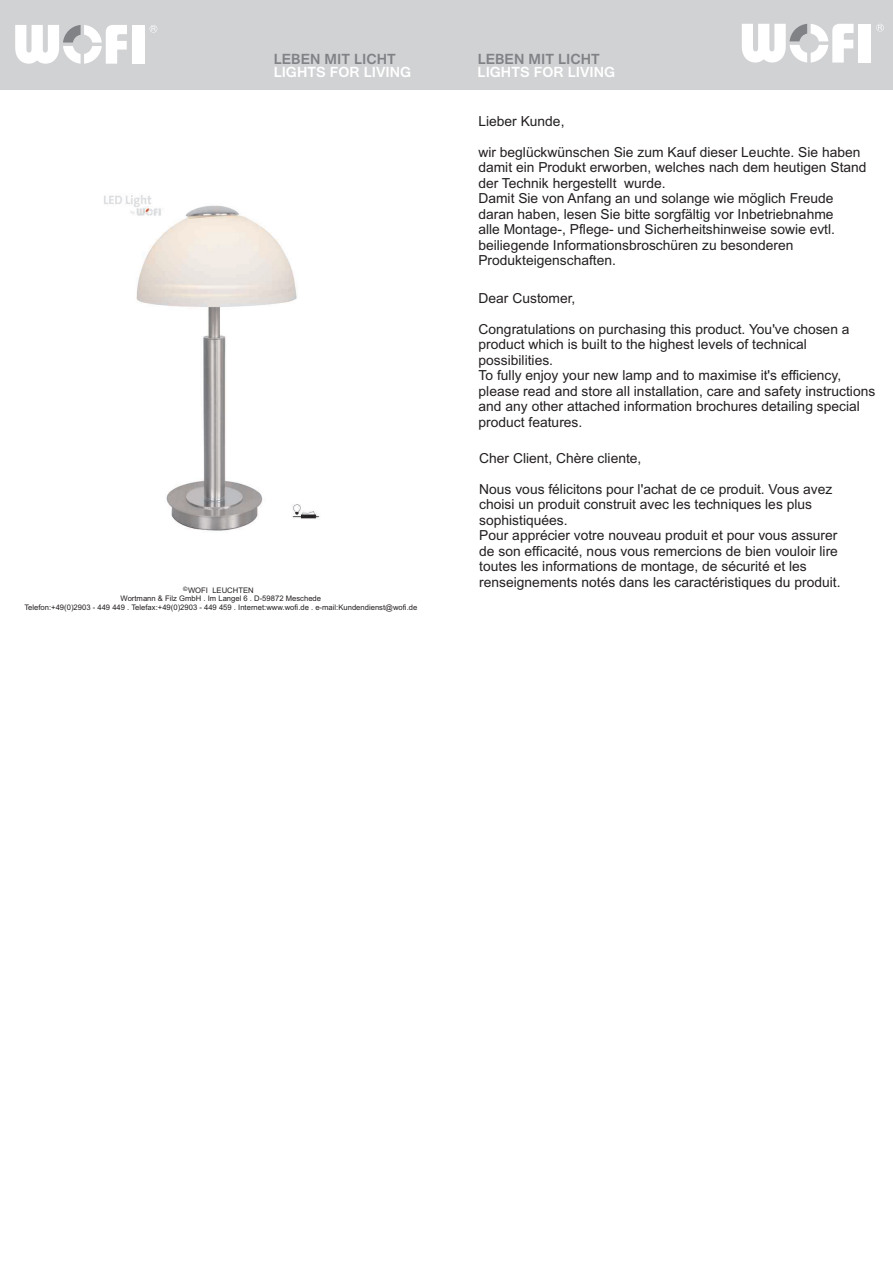
<style>
.page{position:relative;width:893px;height:1263px;background:#fff}
.page>*{position:absolute;margin:0;border:0;box-sizing:border-box;transform-origin:0 0}
.t1{font:700 15.3px "Gautami";color:#fff}
.t2{font:700 15.3px "Gautami";color:#808285}
.t3{font:13.8px/15.5px "Arial";color:#231f20}
.t4{font:7.65px/8.6px "Arial";color:#231f20;text-align:center}
.t5{font:6px "Arial";color:#231f20}
</style>
<div class="page">
<div style="left:447px;top:0;width:446px;height:90px;background:#d1d2d4"></div>
<svg style="left:876px;top:24px;width:8px;height:8px"></svg>
<div style="left:859px;top:24px;width:12px;height:39px;background:#fff"></div>
<svg style="left:742px;top:23px;width:112px;height:40px"></svg>
<div style="left:0;top:0;width:447px;height:90px;background:#d1d2d4"></div>
<svg style="left:150px;top:25px;width:7px;height:8px"></svg>
<div style="left:132px;top:25px;width:12px;height:39px;background:#fff"></div>
<svg style="left:15px;top:25px;width:112px;height:39px"></svg>
<img style="left:104px;top:195px;width:216px;height:336px">
<p class="t2" style="left:274px;top:50px;width:124px">LEBEN MIT LICHT</p>
<p class="t1" style="left:274px;top:63px;width:139px">LIGHTS FOR LIVING</p>
<p class="t5" style="left:183px;top:587px;width:6px">©</p>
<p class="t4" style="left:24px;top:587px;width:394px">WOFI LEUCHTEN<br>Wortmann &amp; Filz GmbH . Im Langel 6 . D-59872 Meschede<br>Telefon:+49(0)2903 - 449 449 . Telefax:+49(0)2903 - 449 459 . Internet:www.wofi.de . e-mail:Kundendienst@wofi.de</p>
<p class="t2" style="left:477px;top:49px;width:124px">LEBEN MIT LICHT</p>
<p class="t1" style="left:477px;top:62px;width:139px">LIGHTS FOR LIVING</p>
<p class="t3" style="left:478px;top:115px;width:88px">Lieber Kunde,</p>
<p class="t3" style="left:478px;top:145px;width:390px">wir beglückwünschen Sie zum Kauf dieser Leuchte. Sie haben damit ein Produkt erworben, welches nach dem heutigen Stand der Technik hergestellt wurde.<br>Damit Sie von Anfang an und solange wie möglich Freude daran haben, lesen Sie bitte sorgfältig vor Inbetriebnahme<br>alle Montage-, Pflege- und Sicherheitshinweise sowie evtl. beiliegende Informationsbroschüren zu besonderen Produkteigenschaften.</p>
<p class="t3" style="left:479px;top:292px;width:98px">Dear Customer,</p>
<p class="t3" style="left:479px;top:323px;width:398px">Congratulations on purchasing this product. You've chosen a product which is built to the highest levels of technical possibilities.<br>To fully enjoy your new lamp and to maximise it's efficiency, please read and store all installation, care and safety instructions and any other attached information brochures detailing special product features.</p>
<p class="t3" style="left:479px;top:452px;width:164px">Cher Client, Chère cliente,</p>
<p class="t3" style="left:479px;top:483px;width:363px">Nous vous félicitons pour l'achat de ce produit. Vous avez choisi un produit construit avec les techniques les plus sophistiquées.<br>Pour apprécier votre nouveau produit et pour vous assurer de son efficacité, nous vous remercions de bien vouloir lire toutes les informations de montage, de sécurité et les renseignements notés dans les caractéristiques du produit.</p>
</div>
